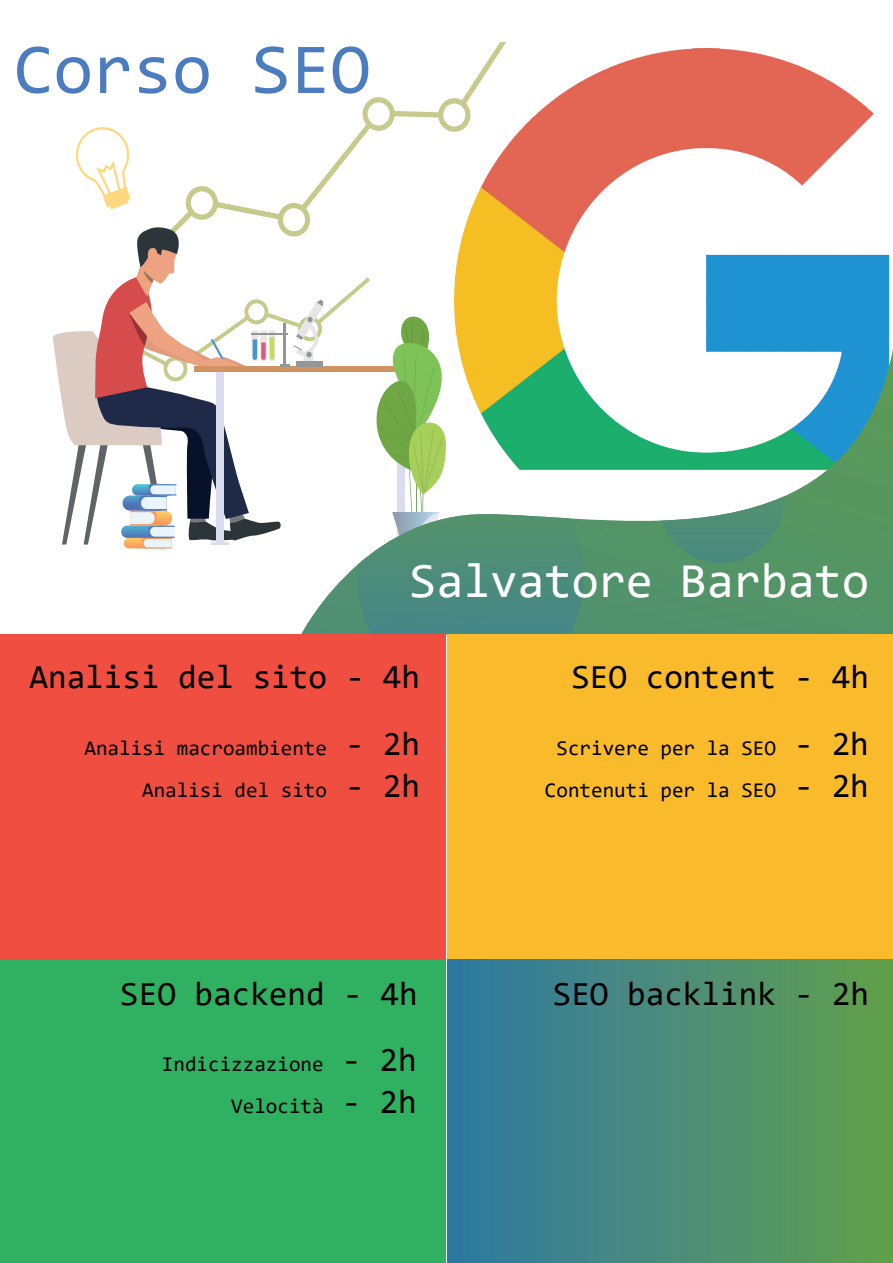
<style>
.page{position:relative;width:893px;height:1263px;background:#fff}
.page>*{position:absolute;margin:0;border:0;box-sizing:border-box;transform-origin:0 0}
.t1{font:72px "Consolas";color:#4b7cbf}
.t2{font:49.2px "Consolas";color:#fff}
.t3{font:33.75px "Consolas";color:#000001}
.t4{font:21px/41.8px "Consolas";color:#000001;text-align:right}
.s1{font-size:33.75px}
</style>
<div class="page">
<img style="left:560px;top:49px;width:330px;height:300px">
<svg style="left:465px;top:42px;width:41px;height:53px"></svg>
<svg style="left:584px;top:349px;width:309px;height:285px"></svg>
<svg style="left:53px;top:95px;width:531px;height:539px"></svg>
<svg style="left:661px;top:496px;width:123px;height:67px"></svg>
<div style="left:0;top:634px;width:446px;height:326px;background:#ef4e40"></div>
<div style="left:0;top:960px;width:446px;height:302px;background:#30b161"></div>
<div style="left:447px;top:634px;width:446px;height:326px;background:#f9ba2b"></div>
<div style="left:447px;top:960px;width:446px;height:302px;background:linear-gradient(to right,#2f78a5,#639f4d)"></div>
<h1 class="t1" style="left:14px;top:20px;width:358px">Corso SEO</h1>
<h2 class="t2" style="left:409px;top:547px;width:461px">Salvatore Barbato</h2>
<h3 class="t3" style="left:29px;top:654px;width:392px">Analisi del sito - 4h</h3>
<h3 class="t3" style="left:571px;top:654px;width:299px">SEO content - 4h</h3>
<p class="t4" style="left:84px;top:726px;width:337px">Analisi macroambiente <span class="s1">- 2h<br></span>Analisi del sito <span class="s1">- 2h</span></p>
<p class="t4" style="left:545px;top:727px;width:325px;text-align:center">Scrivere per la SEO <span class="s1">- 2h<br></span>Contenuti per la SEO <span class="s1">- 2h</span></p>
<h3 class="t3" style="left:120px;top:971px;width:299px">SEO backend - 4h</h3>
<h3 class="t3" style="left:553px;top:971px;width:318px">SEO backlink - 2h</h3>
<p class="t4" style="left:162px;top:1042px;width:256px">Indicizzazione <span class="s1">- 2h<br></span>Velocità <span class="s1">- 2h</span></p>
</div>
